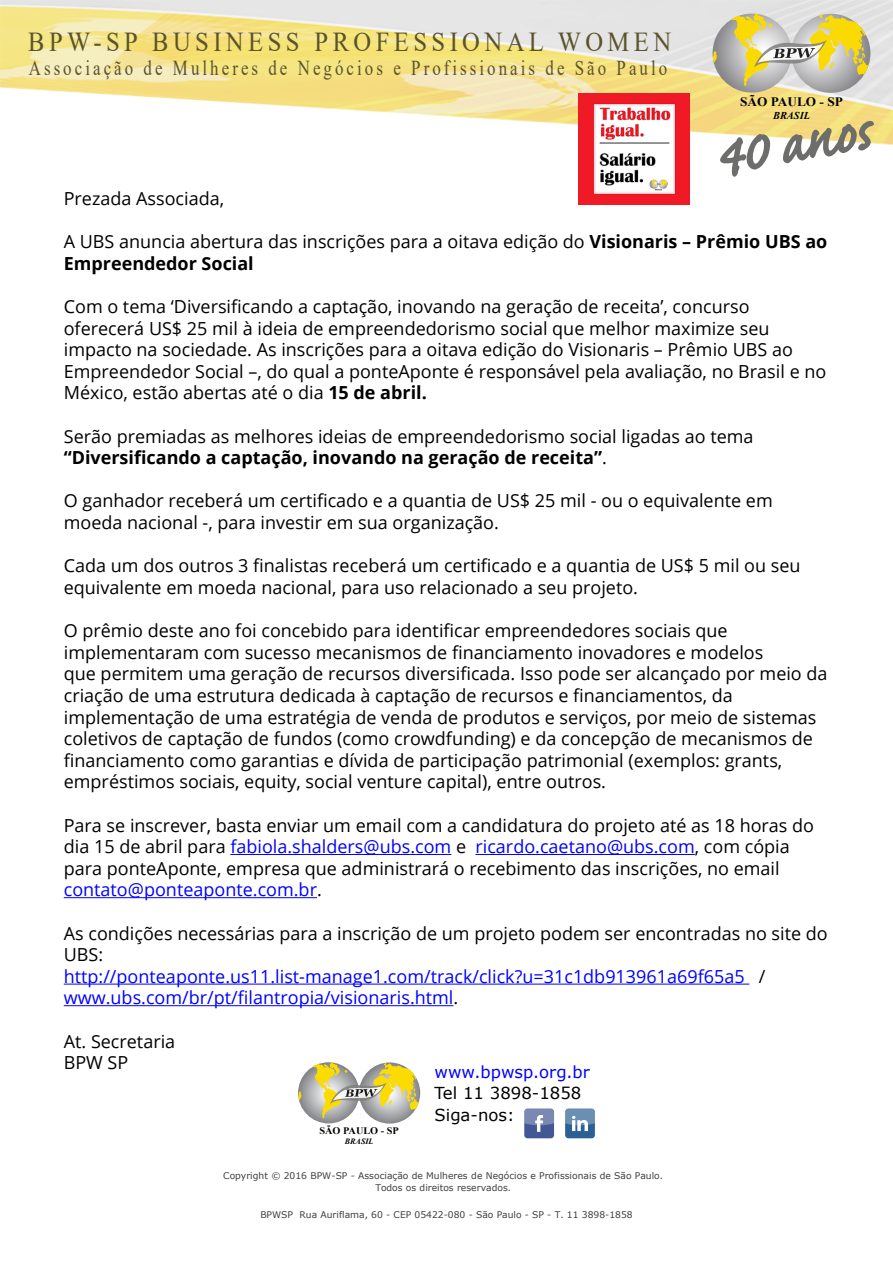
<style>
.page{position:relative;width:893px;height:1263px;background:#fff}
.page>*{position:absolute;margin:0;border:0;box-sizing:border-box;transform-origin:0 0}
.t1{font:27.3px "Times New Roman";letter-spacing:.18em;color:#5b532b;scale:.9 1}
.t2{font:21.15px "Times New Roman";letter-spacing:.18em;color:#5b532b;scale:.8 1}
.t3{font:18px/21.6px "Open Sans";color:#000}
.t4{font:18px/21.6px "Open Sans";color:#00f}
.t5{font:16.5px/21.6px "Verdana";color:#000}
.t6{font:16.5px "Verdana";color:#00f}
.t7{font:700 12.9px "Times New Roman";color:#000100}
.t8{font:italic 700 10.5px "Times New Roman";color:#000100}
.t9{font:700 10.05px "Times New Roman";color:#000}
.t10{font:9.15px/11.2px "Verdana";color:#3f3f3f;text-align:center}
.t11{font:italic 700 8.1px "Times New Roman";color:#000}
.s1{font-weight:700}
.s2{color:#00f}
.s3{color:#000}
</style>
<div class="page">
<img style="left:0;top:0;width:893px;height:167px">
<svg style="left:713px;top:14px;width:79px;height:79px"></svg>
<svg style="left:791px;top:14px;width:79px;height:79px"></svg>
<svg style="left:713px;top:51px;width:4px;height:12px"></svg>
<svg style="left:731px;top:14px;width:139px;height:73px;background:#d0c790"></svg>
<hr style="left:230px;top:854px;width:221px;height:1px;background:#00f">
<hr style="left:475px;top:854px;width:220px;height:1px;background:#00f">
<hr style="left:64px;top:897px;width:253px;height:1px;background:#00f">
<hr style="left:64px;top:984px;width:685px;height:1px;background:#00f">
<hr style="left:64px;top:1005px;width:389px;height:1px;background:#00f">
<svg style="left:718px;top:132px;width:53px;height:45px"></svg>
<svg style="left:781px;top:119px;width:94px;height:48px"></svg>
<img style="left:578px;top:94px;width:111px;height:111px">
<svg style="left:298px;top:1062px;width:61px;height:61px"></svg>
<div style="left:359px;top:1062px;width:61px;height:61px;background:#8c8e91;border-radius:31px"></div>
<svg style="left:298px;top:1091px;width:3px;height:9px"></svg>
<svg style="left:312px;top:1062px;width:107px;height:57px"></svg>
<div style="left:524px;top:1108px;width:30px;height:30px;background:#425793;border-radius:3px"></div>
<svg style="left:524px;top:1108px;width:30px;height:24px"></svg>
<div style="left:565px;top:1108px;width:30px;height:30px;background:#2c6094;border-radius:3px"></div>
<svg style="left:565px;top:1108px;width:30px;height:23px"></svg>
<h1 class="t1" style="left:28px;top:23px;width:716px">BPW-SP BUSINESS PROFESSIONAL WOMEN</h1>
<p class="t2" style="left:29px;top:53px;width:800px">Associação de Mulheres de Negócios e Profissionais de São Paulo</p>
<p class="t7" style="left:740px;top:93px;width:104px">SÃO PAULO - SP</p>
<p class="t8" style="left:773px;top:108px;width:38px">BRASIL</p>
<p class="t3" style="left:64px;top:187px;width:162px">Prezada Associada,</p>
<p class="t3" style="left:64px;top:230px;width:765px">A UBS anuncia abertura das inscrições para a oitava edição do <span class="s1">Visionaris – Prêmio UBS ao<br>Empreendedor Social</span></p>
<p class="t3" style="left:64px;top:295px;width:764px">Com o tema ‘Diversificando a captação, inovando na geração de receita’, concurso oferecerá US$ 25 mil à ideia de empreendedorismo social que melhor maximize seu impacto na sociedade. As inscrições para a oitava edição do Visionaris – Prêmio UBS ao Empreendedor Social –, do qual a ponteAponte é responsável pela avaliação, no Brasil e no México, estão abertas até o dia <span class="s1">15 de abril.</span></p>
<p class="t3" style="left:64px;top:425px;width:691px">Serão premiadas as melhores ideias de empreendedorismo social ligadas ao tema <span class="s1">“Diversificando a captação, inovando na geração de receita”</span>.</p>
<p class="t3" style="left:64px;top:490px;width:710px">O ganhador receberá um certificado e a quantia de US$ 25 mil - ou o equivalente em moeda nacional -, para investir em sua organização.</p>
<p class="t3" style="left:64px;top:554px;width:738px">Cada um dos outros 3 finalistas receberá um certificado e a quantia de US$ 5 mil ou seu equivalente em moeda nacional, para uso relacionado a seu projeto.</p>
<p class="t3" style="left:64px;top:619px;width:765px">O prêmio deste ano foi concebido para identificar empreendedores sociais que implementaram com sucesso mecanismos de financiamento inovadores e modelos<br>que permitem uma geração de recursos diversificada. Isso pode ser alcançado por meio da criação de uma estrutura dedicada à captação de recursos e financiamentos, da implementação de uma estratégia de venda de produtos e serviços, por meio de sistemas coletivos de captação de fundos (como crowdfunding) e da concepção de mecanismos de financiamento como garantias e dívida de participação patrimonial (exemplos: grants, empréstimos sociais, equity, social venture capital), entre outros.</p>
<p class="t3" style="left:64px;top:814px;width:752px">Para se inscrever, basta enviar um email com a candidatura do projeto até as 18 horas do dia 15 de abril para <span class="s2">fabiola.shalders@ubs.com</span> e <span class="s2">ricardo.caetano@ubs.com</span>, com cópia para ponteAponte, empresa que administrará o recebimento das inscrições, no email <span class="s2">contato@ponteaponte.com.br</span>.</p>
<p class="t4" style="left:64px;top:922px;width:765px"><span class="s3">As condições necessárias para a inscrição de um projeto podem ser encontradas no site do UBS:<br></span>http://ponteaponte.us11.list-manage1.com/track/click?u=31c1db913961a69f65a5 <span class="s3">/ </span>www.ubs.com/br/pt/filantropia/visionaris.html<span class="s3">.</span></p>
<p class="t3" style="left:64px;top:1030px;width:113px">At. Secretaria<br>BPW SP</p>
<p class="t6" style="left:434px;top:1060px;width:157px">www.bpwsp.org.br</p>
<p class="t5" style="left:434px;top:1082px;width:148px">Tel 11 3898-1858<br>Siga-nos:</p>
<p class="t9" style="left:319px;top:1123px;width:81px">SÃO PAULO - SP</p>
<p class="t11" style="left:345px;top:1135px;width:30px">BRASIL</p>
<p class="t10" style="left:223px;top:1170px;width:441px">Copyright © 2016 BPW-SP - Associação de Mulheres de Negócios e Profissionais de São Paulo.<br>Todos os direitos reservados.</p>
<p class="t10" style="left:260px;top:1208px;width:374px">BPWSP Rua Auriflama, 60 - CEP 05422-080 - São Paulo - SP - T. 11 3898-1858</p>
</div>
